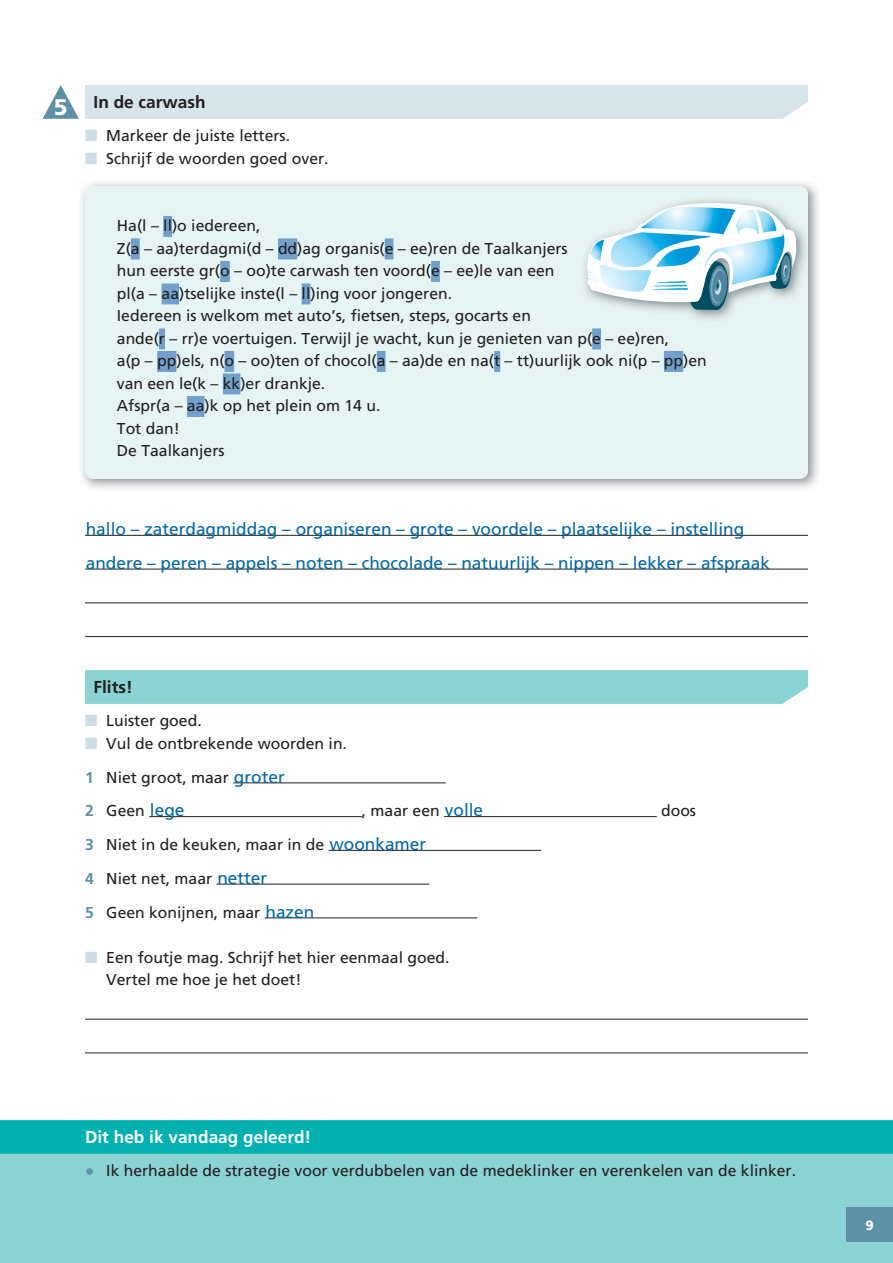
<style>
.page{position:relative;width:893px;height:1263px;background:#fff}
.page>*{position:absolute;margin:0;border:0;box-sizing:border-box;transform-origin:0 0}
.t1{font:900 22.5px "Frutiger LT Std";color:#fff}
.t2{font:17.25px/33.8px "Frutiger LT Std";color:#0068a6}
.t3{font:700 17.25px "Frutiger LT Std";color:#fff}
.t4{font:700 17.25px "Frutiger LT Std";color:#231f20}
.t5{font:15.75px/22.5px "Frutiger LT Std";color:#231f20}
.t6{font:900 13.5px "Frutiger LT Std";color:#fff}
.s1{font-weight:700;color:#5e91a8}
.s2{font-size:17.25px;color:#0068a6}
.s3{font-weight:700;font-size:18.75px;color:#5e91a8}
</style>
<div class="page">
<div style="left:0;top:1120px;width:893px;height:34px;background:#00b1b0"></div>
<div style="left:0;top:1154px;width:893px;height:109px;background:#8bd2d3"></div>
<div style="left:85px;top:85px;width:723px;height:34px;background:#d6e4eb"></div>
<hr style="left:85px;top:535px;width:723px;height:1px;background:#231f20">
<hr style="left:85px;top:569px;width:723px;height:1px;background:#231f20">
<hr style="left:85px;top:603px;width:723px;height:1px;background:#231f20">
<hr style="left:85px;top:636px;width:723px;height:1px;background:#231f20">
<div style="left:85px;top:670px;width:723px;height:34px;background:#8bd2d3"></div>
<hr style="left:85px;top:1019px;width:723px;height:1px;background:#231f20">
<hr style="left:85px;top:1053px;width:723px;height:1px;background:#231f20">
<img style="left:81px;top:182px;width:737px;height:307px">
<div style="left:85px;top:186px;width:723px;height:293px;background:#e6f4f3;border-radius:9px"></div>
<img style="left:584px;top:200px;width:222px;height:119px">
<svg style="left:587px;top:203px;width:209px;height:107px"></svg>
<hr style="left:233px;top:783px;width:213px;height:1px;background:#231f20">
<hr style="left:149px;top:816px;width:213px;height:1px;background:#231f20">
<hr style="left:444px;top:816px;width:213px;height:1px;background:#231f20">
<hr style="left:329px;top:850px;width:212px;height:1px;background:#231f20">
<hr style="left:217px;top:884px;width:212px;height:1px;background:#231f20">
<hr style="left:265px;top:918px;width:212px;height:1px;background:#231f20">
<svg style="left:43px;top:85px;width:36px;height:34px"></svg>
<div style="left:846px;top:1208px;width:47px;height:34px;background:#5e91a8"></div>
<div style="left:163px;top:216px;width:9px;height:21px;background:#70a0cb"></div>
<div style="left:131px;top:238px;width:9px;height:21px;background:#70a0cb"></div>
<div style="left:278px;top:238px;width:19px;height:21px;background:#70a0cb"></div>
<div style="left:385px;top:238px;width:8px;height:21px;background:#70a0cb"></div>
<div style="left:220px;top:261px;width:10px;height:21px;background:#70a0cb"></div>
<div style="left:431px;top:261px;width:9px;height:21px;background:#70a0cb"></div>
<div style="left:162px;top:283px;width:17px;height:21px;background:#70a0cb"></div>
<div style="left:302px;top:283px;width:8px;height:21px;background:#70a0cb"></div>
<div style="left:159px;top:328px;width:6px;height:21px;background:#70a0cb"></div>
<div style="left:592px;top:328px;width:9px;height:21px;background:#70a0cb"></div>
<div style="left:157px;top:351px;width:19px;height:21px;background:#70a0cb"></div>
<div style="left:225px;top:351px;width:9px;height:21px;background:#70a0cb"></div>
<div style="left:377px;top:351px;width:9px;height:21px;background:#70a0cb"></div>
<div style="left:494px;top:351px;width:6px;height:21px;background:#70a0cb"></div>
<div style="left:664px;top:351px;width:19px;height:21px;background:#70a0cb"></div>
<div style="left:223px;top:373px;width:17px;height:21px;background:#70a0cb"></div>
<div style="left:187px;top:396px;width:17px;height:21px;background:#70a0cb"></div>
<h1 class="t1" style="left:54px;top:96px;width:15px">5</h1>
<p class="t4" style="left:94px;top:93px;width:114px">In de carwash</p>
<p class="t5" style="left:106px;top:125px;width:224px">Markeer de juiste letters.<br>Schrijf de woorden goed over.</p>
<p class="t5" style="left:117px;top:215px;width:591px">Ha(l – ll)o iedereen,<br>Z(a – aa)terdagmi(d – dd)ag organis(e – ee)ren de Taalkanjers<br>hun eerste gr(o – oo)te carwash ten voord(e – ee)le van een<br>pl(a – aa)tselijke inste(l – ll)ing voor jongeren.<br>Iedereen is welkom met auto’s, fietsen, steps, gocarts en<br>ande(r – rr)e voertuigen. Terwijl je wacht, kun je genieten van p(e – ee)ren,<br>a(p – pp)els, n(o – oo)ten of chocol(a – aa)de en na(t – tt)uurlijk ook ni(p – pp)en van een le(k – kk)er drankje.<br>Afspr(a – aa)k op het plein om 14 u.<br>Tot dan!<br>De Taalkanjers</p>
<p class="t2" style="left:86px;top:513px;width:686px">hallo – zaterdagmiddag – organiseren – grote – voordele – plaatselijke – instelling andere – peren – appels – noten – chocolade – natuurlijk – nippen – lekker – afspraak</p>
<p class="t4" style="left:94px;top:678px;width:41px">Flits!</p>
<p class="t5" style="left:106px;top:710px;width:242px">Luister goed.<br>Vul de ontbrekende woorden in.</p>
<p class="t5" style="left:85px;top:761px;width:201px;line-height:33.8px"><span class="s1">1</span> Niet groot, maar <span class="s2">groter<br></span><span class="s1">2</span> Geen <span class="s2">lege</span></p>
<p class="t5" style="left:362px;top:800px;width:123px">, maar een <span class="s2">volle</span></p>
<p class="t5" style="left:661px;top:800px;width:36px">doos</p>
<p class="t5" style="left:85px;top:829px;width:343px;line-height:33.8px"><span class="s1">3</span> Niet in de keuken, maar in de <span class="s2">woonkamer<br></span><span class="s1">4</span> Niet net, maar <span class="s2">netter<br></span><span class="s1">5</span> Geen konijnen, maar <span class="s2">hazen</span></p>
<p class="t5" style="left:106px;top:947px;width:345px">Een foutje mag. Schrijf het hier eenmaal goed.<br>Vertel me hoe je het doet!</p>
<p class="t3" style="left:85px;top:1128px;width:228px">Dit heb ik vandaag geleerd!</p>
<p class="t5" style="left:85px;top:1160px;width:713px"><span class="s3">•</span> Ik herhaalde de strategie voor verdubbelen van de medeklinker en verenkelen van de klinker.</p>
<p class="t6" style="left:865px;top:1218px;width:10px">9</p>
</div>
